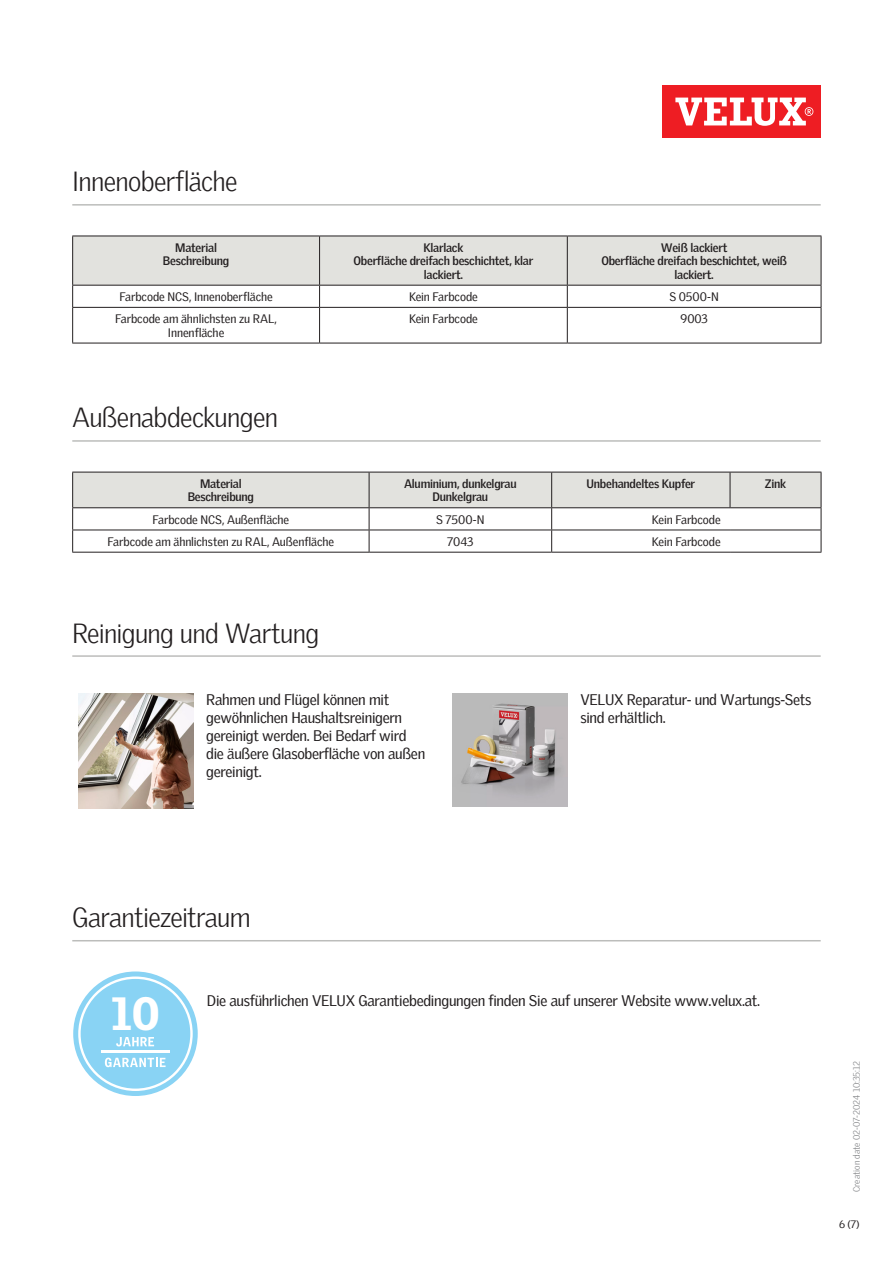
<style>
.page{position:relative;width:893px;height:1263px;background:#fff}
.page>*{position:absolute;margin:0;border:0;box-sizing:border-box;transform-origin:0 0}
.t1{font:900 45.3px "Velux Gothic";color:#fff}
.Headline_With_Line_B{font:300 27px "Velux Gothic";letter-spacing:-.025em;color:#231f20}
.Body_Regular{font:15px/18px "Velux Gothic";letter-spacing:-.02em;color:#231f20}
.TableHeader{font:700 12px/13.5px "Velux Gothic";letter-spacing:-.02em;color:#231f20;text-align:center}
.TableText{font:12px/13.5px "Velux Gothic";letter-spacing:-.005em;color:#231f20;text-align:center}
.t2{font:10.5px "Velux Gothic";color:#231f20}
.t3{font:300 9px "Velux Gothic";color:#7c7e81}
</style>
<div class="page">
<div style="left:662px;top:85px;width:159px;height:53px;background:#ee1d23"></div>
<svg style="left:675px;top:98px;width:138px;height:28px"></svg>
<hr style="left:72px;top:204px;width:749px;height:2px;background:#bcbdbb">
<hr style="left:72px;top:440px;width:749px;height:2px;background:#bcbdbb">
<hr style="left:72px;top:655px;width:749px;height:2px;background:#bcbdbb">
<svg style="left:72px;top:236px;width:750px;height:71px"></svg>
<hr style="left:72px;top:307px;width:248px;height:1px;background:#231f20">
<hr style="left:72px;top:308px;width:1px;height:35px;background:#231f20">
<hr style="left:72px;top:343px;width:248px;height:1px;background:#231f20">
<hr style="left:320px;top:307px;width:247px;height:1px;background:#231f20">
<hr style="left:319px;top:308px;width:1px;height:35px;background:#231f20">
<hr style="left:320px;top:343px;width:247px;height:1px;background:#231f20">
<hr style="left:567px;top:307px;width:254px;height:1px;background:#231f20">
<hr style="left:567px;top:308px;width:1px;height:35px;background:#231f20">
<hr style="left:821px;top:308px;width:1px;height:35px;background:#231f20">
<hr style="left:567px;top:343px;width:254px;height:1px;background:#231f20">
<hr style="left:72px;top:552px;width:297px;height:1px;background:#231f20">
<hr style="left:369px;top:552px;width:183px;height:1px;background:#231f20">
<svg style="left:72px;top:472px;width:750px;height:80px"></svg>
<hr style="left:552px;top:552px;width:178px;height:1px;background:#231f20">
<hr style="left:730px;top:552px;width:91px;height:1px;background:#231f20">
<img style="left:79px;top:693px;width:114px;height:115px">
<img style="left:453px;top:693px;width:115px;height:113px">
<hr style="left:72px;top:940px;width:749px;height:1px;background:#bcbdbb">
<svg style="left:73px;top:971px;width:125px;height:125px"></svg>
<p class="Headline_With_Line_B" style="left:72px;top:161px;width:167px">Innenoberfläche</p>
<p class="TableHeader" style="left:163px;top:240px;width:68px">Material<br>Beschreibung</p>
<p class="TableHeader" style="left:354px;top:240px;width:181px">Klarlack<br>Oberfläche dreifach beschichtet, klar lackiert.</p>
<p class="TableHeader" style="left:601px;top:240px;width:187px">Weiß lackiert<br>Oberfläche dreifach beschichtet, weiß lackiert.</p>
<p class="TableText" style="left:119px;top:289px;width:155px">Farbcode NCS, Innenoberfläche</p>
<p class="TableText" style="left:409px;top:289px;width:70px">Kein Farbcode</p>
<p class="TableText" style="left:669px;top:289px;width:51px">S 0500-N</p>
<p class="TableText" style="left:115px;top:311px;width:163px">Farbcode am ähnlichsten zu RAL,<br>Innenfläche</p>
<p class="TableText" style="left:409px;top:311px;width:70px">Kein Farbcode</p>
<p class="TableText" style="left:680px;top:311px;width:29px">9003</p>
<p class="Headline_With_Line_B" style="left:72px;top:397px;width:207px">Außenabdeckungen</p>
<p class="TableHeader" style="left:188px;top:476px;width:68px">Material<br>Beschreibung</p>
<p class="TableHeader" style="left:404px;top:476px;width:114px">Aluminium, dunkelgrau<br>Dunkelgrau</p>
<p class="TableHeader" style="left:587px;top:476px;width:110px">Unbehandeltes Kupfer</p>
<p class="TableHeader" style="left:765px;top:476px;width:23px">Zink</p>
<p class="TableText" style="left:152px;top:511px;width:138px">Farbcode NCS, Außenfläche</p>
<p class="TableText" style="left:436px;top:511px;width:50px">S 7500-N</p>
<p class="TableText" style="left:652px;top:511px;width:70px">Kein Farbcode</p>
<p class="TableText" style="left:108px;top:534px;width:228px">Farbcode am ähnlichsten zu RAL, Außenfläche</p>
<p class="TableText" style="left:447px;top:534px;width:28px">7043</p>
<p class="TableText" style="left:652px;top:534px;width:70px">Kein Farbcode</p>
<p class="Headline_With_Line_B" style="left:72px;top:612px;width:248px">Reinigung und Wartung</p>
<p class="Body_Regular" style="left:206px;top:689px;width:221px">Rahmen und Flügel können mit gewöhnlichen Haushaltsreinigern gereinigt werden. Bei Bedarf wird die äußere Glasoberfläche von außen gereinigt.</p>
<p class="Body_Regular" style="left:580px;top:689px;width:232px">VELUX Reparatur- und Wartungs-Sets sind erhältlich.</p>
<p class="Headline_With_Line_B" style="left:72px;top:897px;width:180px">Garantiezeitraum</p>
<p class="t1" style="left:111px;top:985px;width:50px">10</p>
<p class="Body_Regular" style="left:207px;top:990px;width:555px">Die ausführlichen VELUX Garantiebedingungen finden Sie auf unserer Website www.velux.at.</p>
<p class="t3" style="left:850px;top:1192px;width:132px;rotate:-90deg">Creation date 02-07-2024 10:35:12</p>
<p class="t2" style="left:839px;top:1216px;width:22px">6 (7)</p>
</div>
